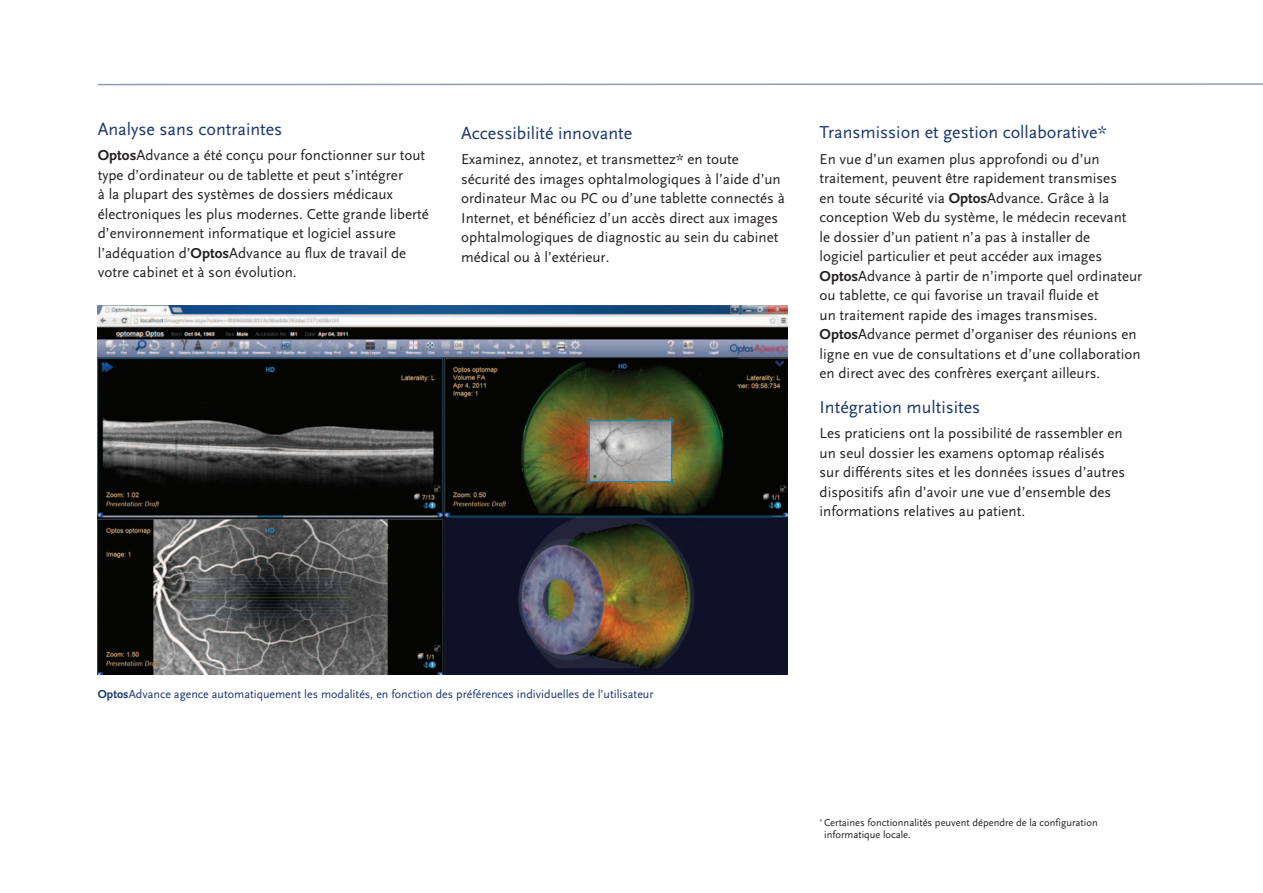
<style>
.page{position:relative;width:1263px;height:893px;background:#fff}
.page>*{position:absolute;margin:0;border:0;box-sizing:border-box;transform-origin:0 0}
.t1{font:18px "Scala Sans OT";color:#18376c}
.t2{font:15px/19.5px "Scala Sans OT";color:#231f20}
.t3{font:12px "Scala Sans OT";color:#18376c}
.t4{font:10.5px/12px "Scala Sans OT";color:#231f20}
.s1{font-weight:700}
</style>
<div class="page">
<svg style="left:97px;top:83px;width:1166px;height:3px"></svg>
<img style="left:98px;top:305px;width:690px;height:370px">
<p class="t1" style="left:98px;top:119px;width:186px">Analyse sans contraintes</p>
<p class="t2" style="left:98px;top:146px;width:332px"><span class="s1">Optos</span>Advance a été conçu pour fonctionner sur tout type d’ordinateur ou de tablette et peut s’intégrer<br>à la plupart des systèmes de dossiers médicaux électroniques les plus modernes. Cette grande liberté d’environnement informatique et logiciel assure l’adéquation d’<span class="s1">Optos</span>Advance au flux de travail de votre cabinet et à son évolution.</p>
<p class="t1" style="left:461px;top:123px;width:172px">Accessibilité innovante</p>
<p class="t2" style="left:461px;top:150px;width:325px">Examinez, annotez, et transmettez* en toute sécurité des images ophtalmologiques à l’aide d’un ordinateur Mac ou PC ou d’une tablette connectés à Internet, et bénéficiez d’un accès direct aux images ophtalmologiques de diagnostic au sein du cabinet médical ou à l’extérieur.</p>
<p class="t1" style="left:819px;top:123px;width:289px">Transmission et gestion collaborative*</p>
<p class="t2" style="left:819px;top:149px;width:324px">En vue d’un examen plus approfondi ou d’un traitement, peuvent être rapidement transmises<br>en toute sécurité via <span class="s1">Optos</span>Advance. Grâce à la conception Web du système, le médecin recevant<br>le dossier d’un patient n’a pas à installer de<br>logiciel particulier et peut accéder aux images <span class="s1">Optos</span>Advance à partir de n’importe quel ordinateur ou tablette, ce qui favorise un travail fluide et<br>un traitement rapide des images transmises.<br><span class="s1">Optos</span>Advance permet d’organiser des réunions en ligne en vue de consultations et d’une collaboration en direct avec des confrères exerçant ailleurs.</p>
<p class="t1" style="left:819px;top:397px;width:162px">Intégration multisites</p>
<p class="t2" style="left:819px;top:424px;width:307px">Les praticiens ont la possibilité de rassembler en un seul dossier les examens optomap réalisés sur différents sites et les données issues d’autres dispositifs afin d’avoir une vue d’ensemble des informations relatives au patient.</p>
<p class="t3" style="left:98px;top:688px;width:557px"><span class="s1">Optos</span>Advance agence automatiquement les modalités, en fonction des préférences individuelles de l’utilisateur</p>
<p class="t4" style="left:824px;top:817px;width:275px;text-indent:-5px"><sup>*</sup> Certaines fonctionnalités peuvent dépendre de la configuration informatique locale.</p>
</div>
